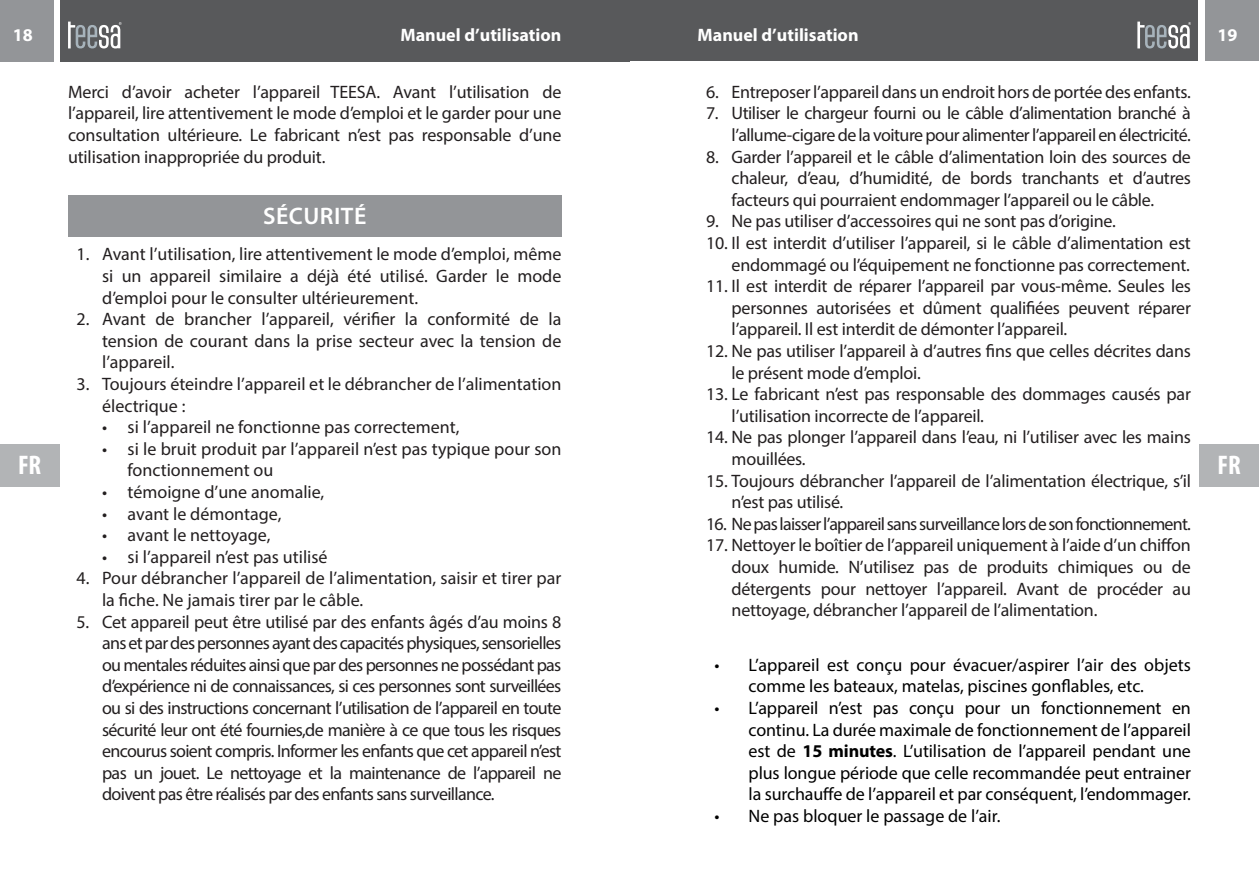
<style>
.page{position:relative;width:1259px;height:893px;background:#fff}
.page>*{position:absolute;margin:0;border:0;box-sizing:border-box;transform-origin:0 0}
.t1{font:700 condensed 27px "Myriad Pro";color:#fff}
.t2{font:600 24px "Myriad Pro";letter-spacing:.02em;color:#fff}
.t3{font:18px/21.6px "Myriad Pro";letter-spacing:-.015em;color:#231f20;text-align:justify}
.t4{font:18px/21.6px "Myriad Pro";color:#000}
.t5{font:18px "Myriad Pro";letter-spacing:-.04em;color:#231f20}
.t6{font:700 18px "Myriad Pro";color:#fff}
.s1{font-weight:700}
</style>
<div class="page">
<div style="left:60px;top:0;width:569px;height:62px;background:#58595b"></div>
<div style="left:629px;top:0;width:569px;height:61px;background:#58595b"></div>
<div style="left:0;top:0;width:54px;height:61px;background:#939598"></div>
<div style="left:1204px;top:0;width:55px;height:61px;background:#939598"></div>
<svg style="left:68px;top:22px;width:54px;height:26px"></svg>
<div style="left:1199px;top:445px;width:60px;height:42px;background:#b2b4b6"></div>
<svg style="left:1137px;top:22px;width:54px;height:26px"></svg>
<div style="left:0;top:445px;width:60px;height:42px;background:#b2b4b6"></div>
<div style="left:68px;top:196px;width:493px;height:41px;background:#939598"></div>
<p class="t6" style="left:13px;top:28px;width:21px">18</p>
<p class="t6" style="left:400px;top:27px;width:162px">Manuel d’utilisation</p>
<p class="t6" style="left:697px;top:27px;width:162px">Manuel d’utilisation</p>
<p class="t6" style="left:1217px;top:27px;width:21px">19</p>
<p class="t3" style="left:706px;top:83px;width:486px">6. Entreposer l’appareil dans un endroit hors de portée des enfants.</p>
<p class="t3" style="left:706px;top:104px;width:486px;text-align:right">7. Utiliser le chargeur fourni ou le câble d’alimentation branché à l’allume-cigare de la voiture pour alimenter l’appareil en électricité.</p>
<p class="t3" style="left:731px;top:147px;width:461px;text-indent:-26px">8. Garder l’appareil et le câble d’alimentation loin des sources de chaleur, d’eau, d’humidité, de bords tranchants et d’autres facteurs qui pourraient endommager l’appareil ou le câble.</p>
<p class="t3" style="left:706px;top:212px;width:411px">9. Ne pas utiliser d’accessoires qui ne sont pas d’origine.</p>
<p class="t3" style="left:706px;top:234px;width:486px;text-align:right">10. Il est interdit d’utiliser l’appareil, si le câble d’alimentation est endommagé ou l’équipement ne fonctionne pas correctement.</p>
<p class="t3" style="left:731px;top:277px;width:461px;text-indent:-26px">11. Il est interdit de réparer l’appareil par vous-même. Seules les personnes autorisées et dûment qualifiées peuvent réparer l’appareil. Il est interdit de démonter l’appareil.</p>
<p class="t3" style="left:731px;top:342px;width:461px;text-indent:-26px">12. Ne pas utiliser l’appareil à d’autres fins que celles décrites dans le présent mode d’emploi.</p>
<p class="t3" style="left:731px;top:385px;width:461px;text-indent:-26px">13. Le fabricant n’est pas responsable des dommages causés par l’utilisation incorrecte de l’appareil.</p>
<p class="t3" style="left:731px;top:428px;width:461px;text-indent:-26px">14. Ne pas plonger l’appareil dans l’eau, ni l’utiliser avec les mains mouillées.</p>
<p class="t3" style="left:731px;top:471px;width:461px;text-indent:-26px">15. Toujours débrancher l’appareil de l’alimentation électrique, s’il n’est pas utilisé.</p>
<p class="t5" style="left:706px;top:516px;width:486px">16. Ne pas laisser l’appareil sans surveillance lors de son fonctionnement.</p>
<p class="t3" style="left:731px;top:536px;width:461px;text-indent:-26px">17. Nettoyer le boîtier de l’appareil uniquement à l’aide d’un chiffon doux humide. N’utilisez pas de produits chimiques ou de détergents pour nettoyer l’appareil. Avant de procéder au nettoyage, débrancher l’appareil de l’alimentation.</p>
<p class="t3" style="left:68px;top:83px;width:495px">Merci d’avoir acheter l’appareil TEESA. Avant l’utilisation de l’appareil, lire attentivement le mode d’emploi et le garder pour une consultation ultérieure. Le fabricant n’est pas responsable d’une utilisation inappropriée du produit.</p>
<h2 class="t2" style="left:263px;top:206px;width:105px">SÉCURITÉ</h2>
<p class="t3" style="left:102px;top:245px;width:461px;text-indent:-26px">1. Avant l’utilisation, lire attentivement le mode d’emploi, même si un appareil similaire a déjà été utilisé. Garder le mode d’emploi pour le consulter ultérieurement.</p>
<p class="t3" style="left:102px;top:310px;width:461px;text-indent:-26px">2. Avant de brancher l’appareil, vérifier la conformité de la tension de courant dans la prise secteur avec la tension de l’appareil.</p>
<p class="t3" style="left:102px;top:375px;width:461px;text-indent:-26px">3. Toujours éteindre l’appareil et le débrancher de l’alimentation électrique :</p>
<p class="t3" style="left:102px;top:418px;width:359px">• si l’appareil ne fonctionne pas correctement,</p>
<p class="t3" style="left:128px;top:440px;width:435px;text-indent:-26px">• si le bruit produit par l’appareil n’est pas typique pour son fonctionnement ou</p>
<p class="t3" style="left:102px;top:483px;width:224px">• témoigne d’une anomalie,</p>
<p class="t3" style="left:102px;top:504px;width:181px">• avant le démontage,</p>
<p class="t3" style="left:102px;top:526px;width:170px">• avant le nettoyage,</p>
<p class="t3" style="left:102px;top:547px;width:227px">• si l’appareil n’est pas utilisé</p>
<p class="t3" style="left:102px;top:569px;width:461px;text-indent:-26px">4. Pour débrancher l’appareil de l’alimentation, saisir et tirer par la fiche. Ne jamais tirer par le câble.</p>
<p class="t3" style="left:102px;top:612px;width:461px;text-indent:-26px">5. Cet appareil peut être utilisé par des enfants âgés d’au moins 8 ans et par des personnes ayant des capacités physiques, sensorielles ou mentales réduites ainsi que par des personnes ne possédant pas d’expérience ni de connaissances, si ces personnes sont surveillées ou si des instructions concernant l’utilisation de l’appareil en toute sécurité leur ont été fournies,de manière à ce que tous les risques encourus soient compris. Informer les enfants que cet appareil n’est pas un jouet. Le nettoyage et la maintenance de l’appareil ne doivent pas être réalisés par des enfants sans surveillance.</p>
<h1 class="t1" style="left:18px;top:454px;width:25px">FR</h1>
<h1 class="t1" style="left:1217px;top:454px;width:25px">FR</h1>
<p class="t4" style="left:748px;top:655px;width:444px;text-indent:-34px">• L’appareil est conçu pour évacuer/aspirer l’air des objets comme les bateaux, matelas, piscines gonflables, etc.</p>
<p class="t4" style="left:748px;top:699px;width:444px;text-align:justify;text-indent:-34px">• L’appareil n’est pas conçu pour un fonctionnement en continu. La durée maximale de fonctionnement de l’appareil est de <span class="s1">15 minutes</span>. L’utilisation de l’appareil pendant une plus longue période que celle recommandée peut entrainer la surchauffe de l’appareil et par conséquent, l’endommager.</p>
<p class="t4" style="left:714px;top:807px;width:287px">• Ne pas bloquer le passage de l’air.</p>
</div>
